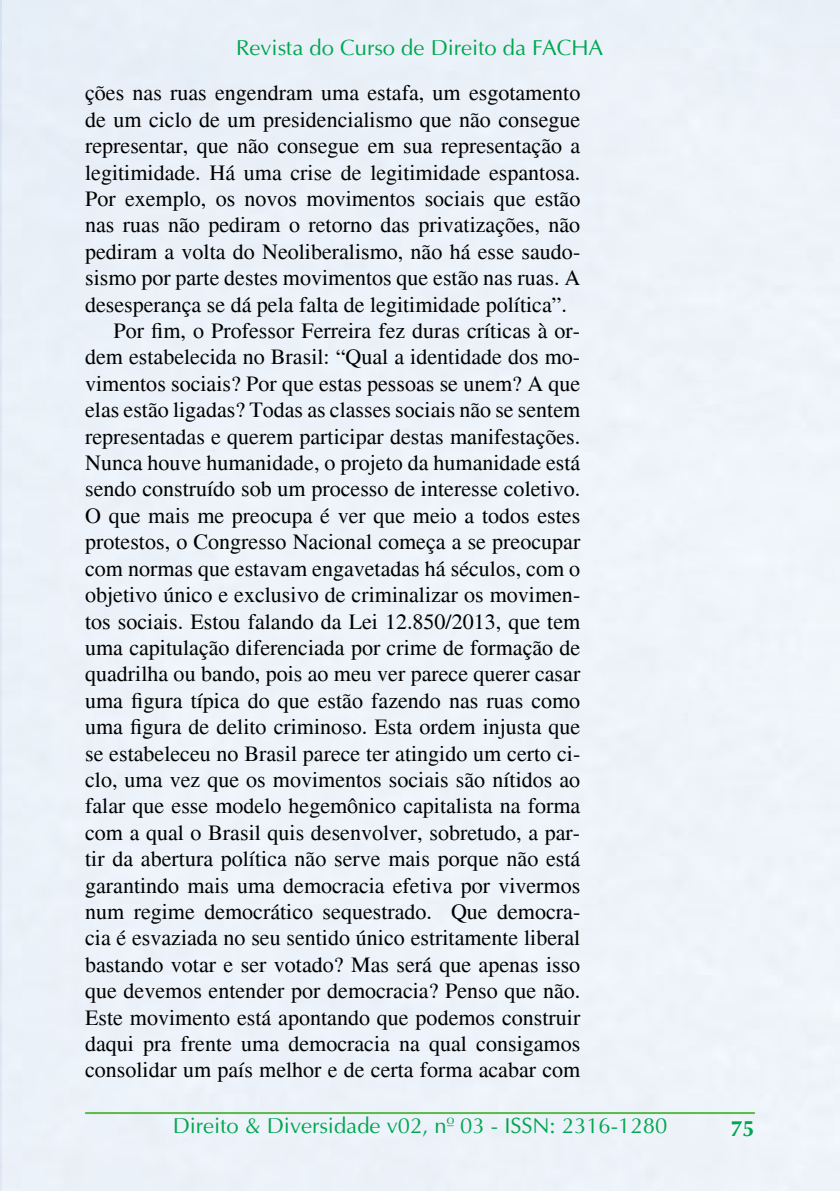
<style>
.page{position:relative;width:840px;height:1191px;background:#fff}
.page>*{position:absolute;margin:0;border:0;box-sizing:border-box;transform-origin:0 0}
.t1{font:22px "Times";color:#000}
.t2{font:22px "Ottawa Plain";color:#00a651}
.t3{font:700 22px "Ottawa";color:#00a651}
</style>
<div class="page">
<div style="left:0;top:0;width:839px;height:1191px;background:#edf2f9"></div>
<hr style="left:85px;top:1112px;width:669px;height:2px;background:#5bba4a">
<p class="t2" style="left:236px;top:35px;width:368px">Revista do Curso de Direito da FACHA</p>
<p class="t1" style="left:85px;top:81px;width:496px">ções nas ruas engendram uma estafa, um esgotamento</p>
<p class="t1" style="left:85px;top:107px;width:496px">de um ciclo de um presidencialismo que não consegue</p>
<p class="t1" style="left:85px;top:133px;width:496px">representar, que não consegue em sua representação a</p>
<p class="t1" style="left:85px;top:160px;width:496px">legitimidade. Há uma crise de legitimidade espantosa.</p>
<p class="t1" style="left:85px;top:186px;width:496px">Por exemplo, os novos movimentos sociais que estão</p>
<p class="t1" style="left:85px;top:213px;width:496px">nas ruas não pediram o retorno das privatizações, não</p>
<p class="t1" style="left:85px;top:239px;width:496px">pediram a volta do Neoliberalismo, não há esse saudo-</p>
<p class="t1" style="left:85px;top:265px;width:496px">sismo por parte destes movimentos que estão nas ruas. A</p>
<p class="t1" style="left:85px;top:292px;width:483px">desesperança se dá pela falta de legitimidade política”.</p>
<p class="t1" style="left:113px;top:318px;width:468px">Por fim, o Professor Ferreira fez duras críticas à or-</p>
<p class="t1" style="left:85px;top:345px;width:496px">dem estabelecida no Brasil: “Qual a identidade dos mo-</p>
<p class="t1" style="left:85px;top:371px;width:496px">vimentos sociais? Por que estas pessoas se unem? A que</p>
<p class="t1" style="left:85px;top:397px;width:496px">elas estão ligadas? Todas as classes sociais não se sentem</p>
<p class="t1" style="left:85px;top:424px;width:496px">representadas e querem participar destas manifestações.</p>
<p class="t1" style="left:85px;top:450px;width:496px">Nunca houve humanidade, o projeto da humanidade está</p>
<p class="t1" style="left:85px;top:477px;width:496px">sendo construído sob um processo de interesse coletivo.</p>
<p class="t1" style="left:85px;top:503px;width:496px">O que mais me preocupa é ver que meio a todos estes</p>
<p class="t1" style="left:85px;top:529px;width:496px">protestos, o Congresso Nacional começa a se preocupar</p>
<p class="t1" style="left:85px;top:556px;width:496px">com normas que estavam engavetadas há séculos, com o</p>
<p class="t1" style="left:85px;top:582px;width:496px">objetivo único e exclusivo de criminalizar os movimen-</p>
<p class="t1" style="left:85px;top:609px;width:496px">tos sociais. Estou falando da Lei 12.850/2013, que tem</p>
<p class="t1" style="left:85px;top:635px;width:496px">uma capitulação diferenciada por crime de formação de</p>
<p class="t1" style="left:85px;top:661px;width:496px">quadrilha ou bando, pois ao meu ver parece querer casar</p>
<p class="t1" style="left:85px;top:688px;width:496px">uma figura típica do que estão fazendo nas ruas como</p>
<p class="t1" style="left:85px;top:714px;width:496px">uma figura de delito criminoso. Esta ordem injusta que</p>
<p class="t1" style="left:85px;top:741px;width:496px">se estabeleceu no Brasil parece ter atingido um certo ci-</p>
<p class="t1" style="left:85px;top:767px;width:496px">clo, uma vez que os movimentos sociais são nítidos ao</p>
<p class="t1" style="left:85px;top:793px;width:496px">falar que esse modelo hegemônico capitalista na forma</p>
<p class="t1" style="left:85px;top:820px;width:496px">com a qual o Brasil quis desenvolver, sobretudo, a par-</p>
<p class="t1" style="left:85px;top:846px;width:496px">tir da abertura política não serve mais porque não está</p>
<p class="t1" style="left:85px;top:873px;width:496px">garantindo mais uma democracia efetiva por vivermos</p>
<p class="t1" style="left:85px;top:899px;width:496px">num regime democrático sequestrado. Que democra-</p>
<p class="t1" style="left:85px;top:925px;width:496px">cia é esvaziada no seu sentido único estritamente liberal</p>
<p class="t1" style="left:85px;top:952px;width:496px">bastando votar e ser votado? Mas será que apenas isso</p>
<p class="t1" style="left:85px;top:978px;width:496px">que devemos entender por democracia? Penso que não.</p>
<p class="t1" style="left:85px;top:1005px;width:496px">Este movimento está apontando que podemos construir</p>
<p class="t1" style="left:85px;top:1031px;width:496px">daqui pra frente uma democracia na qual consigamos</p>
<p class="t1" style="left:85px;top:1057px;width:496px">consolidar um país melhor e de certa forma acabar com</p>
<p class="t2" style="left:173px;top:1113px;width:496px">Direito &amp; Diversidade v02, nº 03 - ISSN: 2316-1280</p>
<p class="t3" style="left:730px;top:1115px;width:26px">75</p>
</div>
